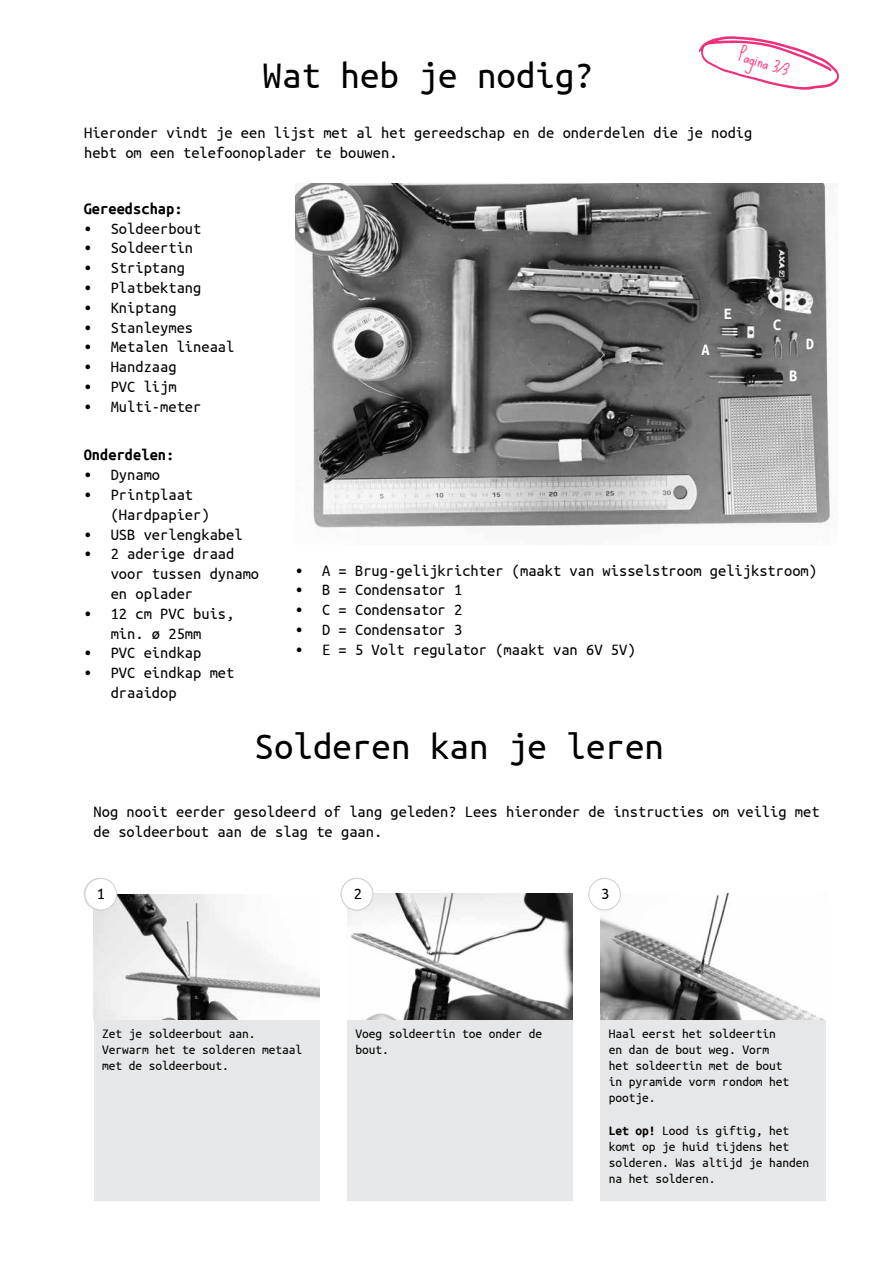
<style>
.page{position:relative;width:893px;height:1263px;background:#fff}
.page>*{position:absolute;margin:0;border:0;box-sizing:border-box;transform-origin:0 0}
.t1{font:39px "Ubuntu Mono";color:#000}
.t2{font:18px "Sue Ellen Francisco";color:#f8478c}
.t3{font:16.5px/19.8px "Ubuntu Mono";color:#000}
.t4{font:700 16.5px "Ubuntu Mono";color:#000}
.t5{font:700 16.5px "Ubuntu Mono";color:#fff}
.t6{font:13.5px/16.2px "Ubuntu Mono";letter-spacing:-.005em;color:#000}
.s1{font-weight:700}
</style>
<div class="page">
<img style="left:295px;top:184px;width:538px;height:344px">
<svg style="left:699px;top:36px;width:140px;height:54px"></svg>
<img style="left:347px;top:893px;width:226px;height:127px">
<div style="left:347px;top:1020px;width:226px;height:180px;background:#e6e7e8"></div>
<img style="left:600px;top:893px;width:225px;height:127px">
<div style="left:600px;top:1020px;width:226px;height:180px;background:#e6e7e8"></div>
<img style="left:94px;top:894px;width:225px;height:126px">
<div style="left:94px;top:1020px;width:225px;height:180px;background:#e6e7e8"></div>
<div style="left:589px;top:878px;width:31px;height:32px;background:#fff;border-radius:50%"></div>
<div style="left:588px;top:878px;width:33px;height:32px;border:1px solid #d1d3d4;border-radius:50%"></div>
<div style="left:84px;top:878px;width:32px;height:32px;background:#d2d4d5;border-radius:50%"></div>
<div style="left:84px;top:878px;width:32px;height:32px;border:1px solid #d1d3d4;border-radius:50%"></div>
<div style="left:85px;top:878px;width:32px;height:32px;background:#fff;border-radius:50%"></div>
<div style="left:84px;top:878px;width:33px;height:32px;border:1px solid #d1d3d4;border-radius:50%"></div>
<div style="left:341px;top:878px;width:32px;height:32px;background:#fff;border-radius:50%"></div>
<div style="left:341px;top:878px;width:32px;height:32px;border:1px solid #d1d3d4;border-radius:50%"></div>
<h1 class="t1" style="left:263px;top:55px;width:333px">Wat heb je nodig?</h1>
<p class="t2" style="left:743px;top:44px;width:53px;rotate:18deg">Pagina 3/3</p>
<p class="t3" style="left:84px;top:123px;width:670px">Hieronder vindt je een lijst met al het gereedschap en de onderdelen die je nodig hebt om een telefoonoplader te bouwen.</p>
<p class="t4" style="left:84px;top:200px;width:101px">Gereedschap:</p>
<p class="t3" style="left:84px;top:218px;width:119px">• Soldeerbout</p>
<p class="t3" style="left:84px;top:238px;width:111px">• Soldeertin</p>
<p class="t3" style="left:84px;top:258px;width:103px">• Striptang</p>
<p class="t3" style="left:84px;top:278px;width:119px">• Platbektang</p>
<p class="t3" style="left:84px;top:297px;width:94px">• Kniptang</p>
<p class="t3" style="left:84px;top:317px;width:111px">• Stanleymes</p>
<p class="t3" style="left:84px;top:337px;width:152px">• Metalen lineaal</p>
<p class="t3" style="left:84px;top:357px;width:94px">• Handzaag</p>
<p class="t3" style="left:84px;top:377px;width:94px">• PVC lijm</p>
<p class="t3" style="left:84px;top:396px;width:119px">• Multi-meter</p>
<p class="t4" style="left:84px;top:447px;width:92px">Onderdelen:</p>
<p class="t3" style="left:84px;top:465px;width:78px">• Dynamo</p>
<p class="t3" style="left:111px;top:485px;width:100px;text-indent:-27px">• Printplaat (Hardpapier)</p>
<p class="t3" style="left:84px;top:524px;width:160px">• USB verlengkabel</p>
<p class="t3" style="left:111px;top:544px;width:150px;text-indent:-27px">• 2 aderige draad voor tussen dynamo en oplader</p>
<p class="t3" style="left:84px;top:603px;width:152px;text-align:center">• 12 cm PVC buis, min. ø 25mm</p>
<p class="t3" style="left:84px;top:643px;width:119px">• PVC eindkap</p>
<p class="t3" style="left:111px;top:663px;width:125px;text-indent:-27px">• PVC eindkap met draaidop</p>
<p class="t5" style="left:701px;top:341px;width:10px">A</p>
<p class="t5" style="left:724px;top:305px;width:10px">E</p>
<p class="t5" style="left:773px;top:316px;width:10px">C</p>
<p class="t5" style="left:789px;top:367px;width:10px">B</p>
<p class="t5" style="left:806px;top:335px;width:10px">D</p>
<p class="t3" style="left:295px;top:560px;width:523px">• A = Brug-gelijkrichter (maakt van wisselstroom gelijkstroom)</p>
<p class="t3" style="left:295px;top:580px;width:169px">• B = Condensator 1</p>
<p class="t3" style="left:295px;top:600px;width:169px">• C = Condensator 2</p>
<p class="t3" style="left:295px;top:620px;width:169px">• D = Condensator 3</p>
<p class="t3" style="left:295px;top:639px;width:342px">• E = 5 Volt regulator (maakt van 6V 5V)</p>
<h1 class="t1" style="left:255px;top:726px;width:411px">Solderen kan je leren</h1>
<p class="t3" style="left:94px;top:802px;width:728px">Nog nooit eerder gesoldeerd of lang geleden? Lees hieronder de instructies om veilig met de soldeerbout aan de slag te gaan.</p>
<p class="t3" style="left:97px;top:883px;width:10px">1</p>
<p class="t3" style="left:354px;top:884px;width:10px">2</p>
<p class="t3" style="left:601px;top:884px;width:10px">3</p>
<p class="t6" style="left:102px;top:1025px;width:202px">Zet je soldeerbout aan.<br>Verwarm het te solderen metaal met de soldeerbout.</p>
<p class="t6" style="left:356px;top:1025px;width:188px">Voeg soldeertin toe onder de bout.</p>
<p class="t6" style="left:609px;top:1025px;width:182px">Haal eerst het soldeertin en dan de bout weg. Vorm het soldeertin met de bout in pyramide vorm rondom het pootje.</p>
<p class="t6" style="left:609px;top:1122px;width:202px"><span class="s1">Let op!</span> Lood is giftig, het komt op je huid tijdens het solderen. Was altijd je handen na het solderen.</p>
</div>
